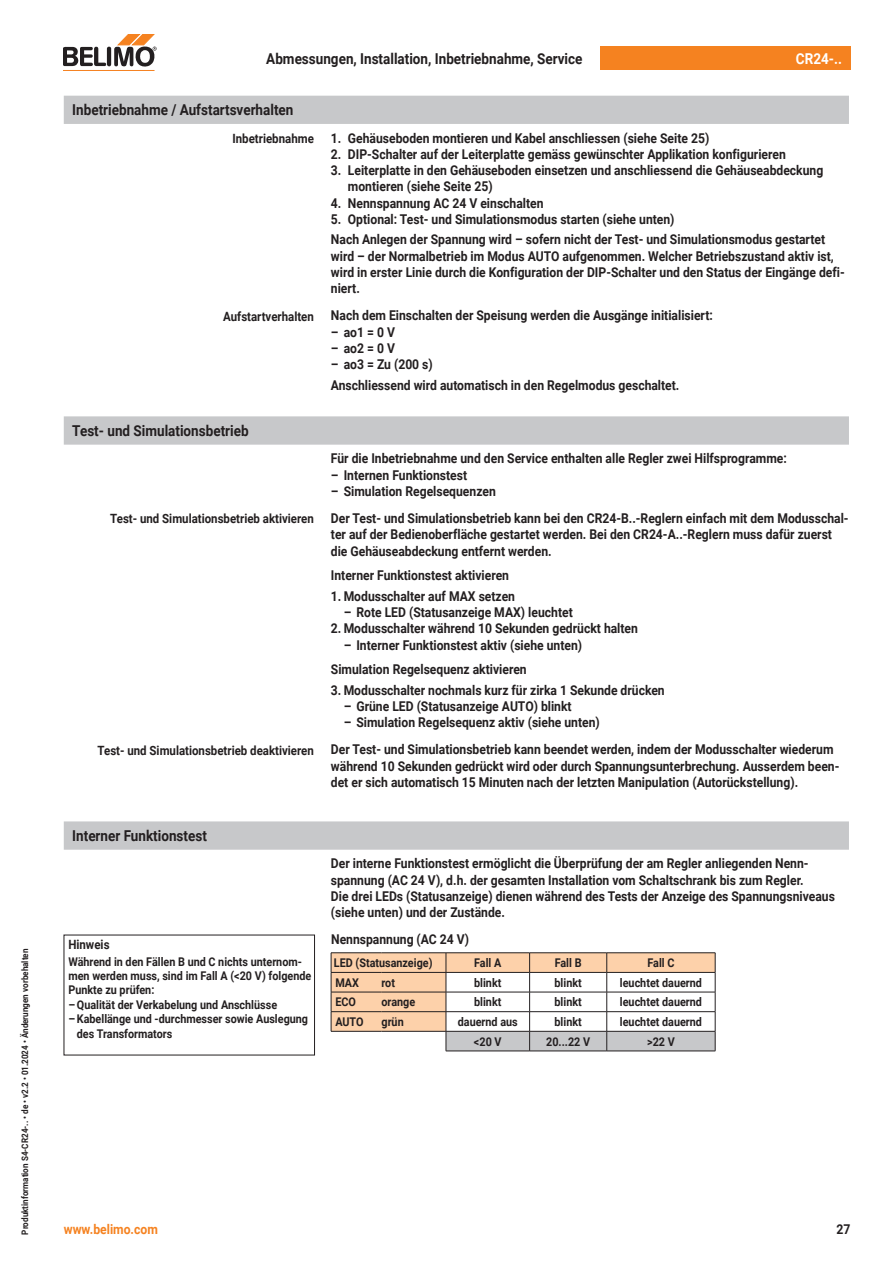
<style>
.page{position:relative;width:893px;height:1263px;background:#fff}
.page>*{position:absolute;margin:0;border:0;box-sizing:border-box;transform-origin:0 0}
.Überschrift_Kapitel{font:700 15px "Roboto";color:#231f20;scale:.9 1}
.t1{font:700 15px "Roboto";color:#fff;scale:.9 1}
.Titel_3{font:700 13.5px/16.2px "Roboto";color:#231f20;scale:.9 1}
.t2{font:700 13.5px "Roboto";color:#f58220;scale:.9 1}
.Marginalien{font:700 12.75px "Roboto";color:#231f20;scale:.9 1}
.Lauftext_8{font:700 12.75px "Roboto";color:#231f20;scale:.9 1}
.Lauftext_8-2{font:700 12px/14.4px "Roboto";color:#231f20;scale:.9 1}
.Aufzählung_8__2_mm{font:700 12px/14.4px "Roboto";color:#231f20;scale:.9 1}
.t3{font:700 9px "Roboto";color:#231f20;scale:.9 1}
</style>
<div class="page">
<hr style="left:64px;top:70px;width:91px;height:1px;background:#f58220">
<svg style="left:64px;top:34px;width:93px;height:33px"></svg>
<div style="left:600px;top:47px;width:250px;height:23px;background:#f58220"></div>
<div style="left:64px;top:96px;width:785px;height:28px;background:#c7c8ca"></div>
<div style="left:64px;top:416px;width:785px;height:29px;background:#c7c8ca"></div>
<div style="left:64px;top:821px;width:785px;height:29px;background:#c7c8ca"></div>
<hr style="left:331px;top:952px;width:50px;height:1px;background:#231f20">
<hr style="left:381px;top:952px;width:65px;height:1px;background:#231f20">
<hr style="left:446px;top:952px;width:84px;height:1px;background:#231f20">
<hr style="left:530px;top:952px;width:77px;height:1px;background:#231f20">
<hr style="left:607px;top:952px;width:108px;height:1px;background:#231f20">
<svg style="left:331px;top:953px;width:385px;height:98px"></svg>
<hr style="left:446px;top:1051px;width:84px;height:1px;background:#231f20">
<hr style="left:530px;top:1051px;width:77px;height:1px;background:#231f20">
<hr style="left:607px;top:1051px;width:108px;height:1px;background:#231f20">
<p class="t3" style="left:19px;top:1234px;width:319px;rotate:-90deg">Produktinformation S4-CR24-.. • de • v2.2 • 01.2024 • Änderungen vorbehalten</p>
<p class="Überschrift_Kapitel" style="left:266px;top:49px;width:353px">Abmessungen, Installation, Inbetriebnahme, Service</p>
<p class="t1" style="left:796px;top:48px;width:53px">CR24-..</p>
<p class="Überschrift_Kapitel" style="left:72px;top:100px;width:247px">Inbetriebnahme / Aufstartsverhalten</p>
<p class="Marginalien" style="left:233px;top:129px;width:92px">Inbetriebnahme</p>
<p class="Titel_3" style="left:331px;top:129px;width:422px">1. Gehäuseboden montieren und Kabel anschliessen (siehe Seite 25)</p>
<p class="Titel_3" style="left:331px;top:145px;width:507px">2. DIP-Schalter auf der Leiterplatte gemäss gewünschter Applikation konfigurieren</p>
<p class="Titel_3" style="left:348px;top:162px;width:530px;text-indent:-17px">3. Leiterplatte in den Gehäuseboden einsetzen und anschliessend die Gehäuseabdeckung montieren (siehe Seite 25)</p>
<p class="Titel_3" style="left:331px;top:194px;width:238px">4. Nennspannung AC 24 V einschalten</p>
<p class="Titel_3" style="left:331px;top:210px;width:383px">5. Optional: Test- und Simulationsmodus starten (siehe unten)</p>
<p class="Titel_3" style="left:331px;top:231px;width:572px">Nach Anlegen der Spannung wird – sofern nicht der Test- und Simulationsmodus gestartet wird – der Normalbetrieb im Modus AUTO aufgenommen. Welcher Betriebszustand aktiv ist, wird in erster Linie durch die Konfiguration der DIP-Schalter und den Status der Eingänge defi&shy;niert.</p>
<p class="Marginalien" style="left:223px;top:307px;width:102px">Aufstartverhalten</p>
<p class="Titel_3" style="left:331px;top:307px;width:426px">Nach dem Einschalten der Speisung werden die Ausgänge initialisiert:</p>
<p class="Titel_3" style="left:331px;top:323px;width:73px">– ao1 = 0 V</p>
<p class="Titel_3" style="left:331px;top:339px;width:73px">– ao2 = 0 V</p>
<p class="Titel_3" style="left:331px;top:356px;width:115px">– ao3 = Zu (200 s)</p>
<p class="Titel_3" style="left:331px;top:376px;width:389px">Anschliessend wird automatisch in den Regelmodus geschaltet.</p>
<p class="Überschrift_Kapitel" style="left:72px;top:420px;width:197px">Test- und Simulationsbetrieb</p>
<p class="Titel_3" style="left:331px;top:450px;width:508px">Für die Inbetriebnahme und den Service enthalten alle Regler zwei Hilfsprogramme:</p>
<p class="Titel_3" style="left:331px;top:466px;width:153px">– Internen Funktionstest</p>
<p class="Titel_3" style="left:331px;top:482px;width:185px">– Simulation Regelsequenzen</p>
<p class="Marginalien" style="left:110px;top:510px;width:228px">Test- und Simulationsbetrieb aktivieren</p>
<p class="Titel_3" style="left:331px;top:509px;width:577px">Der Test- und Simulationsbetrieb kann bei den CR24-B..-Reglern einfach mit dem Modusschal&shy;ter auf der Bedienoberfläche gestartet werden. Bei den CR24-A..-Reglern muss dafür zuerst die Gehäuseabdeckung entfernt werden.</p>
<p class="Titel_3" style="left:331px;top:567px;width:199px">Interner Funktionstest aktivieren</p>
<p class="Titel_3" style="left:331px;top:587px;width:206px">1. Modusschalter auf MAX setzen</p>
<p class="Titel_3" style="left:344px;top:604px;width:256px">– Rote LED (Statusanzeige MAX) leuchtet</p>
<p class="Titel_3" style="left:331px;top:620px;width:343px">2. Modusschalter während 10 Sekunden gedrückt halten</p>
<p class="Titel_3" style="left:344px;top:636px;width:267px">– Interner Funktionstest aktiv (siehe unten)</p>
<p class="Titel_3" style="left:331px;top:661px;width:219px">Simulation Regelsequenz aktivieren</p>
<p class="Titel_3" style="left:331px;top:681px;width:372px">3. Modusschalter nochmals kurz für zirka 1 Sekunde drücken</p>
<p class="Titel_3" style="left:344px;top:698px;width:255px">– Grüne LED (Statusanzeige AUTO) blinkt</p>
<p class="Titel_3" style="left:344px;top:714px;width:286px">– Simulation Regelsequenz aktiv (siehe unten)</p>
<p class="Marginalien" style="left:98px;top:741px;width:242px">Test- und Simulationsbetrieb deaktivieren</p>
<p class="Titel_3" style="left:331px;top:741px;width:567px">Der Test- und Simulationsbetrieb kann beendet werden, indem der Modusschalter wiederum während 10 Sekunden gedrückt wird oder durch Spannungsunterbrechung. Ausserdem been&shy;det er sich automatisch 15 Minuten nach der letzten Manipulation (Autorückstellung).</p>
<p class="Überschrift_Kapitel" style="left:72px;top:825px;width:151px">Interner Funktionstest</p>
<p class="Titel_3" style="left:331px;top:855px;width:532px">Der interne Funktionstest ermöglicht die Überprüfung der am Regler anliegenden Nenn&shy;spannung (AC 24 V), d.h. der gesamten Installation vom Schaltschrank bis zum Regler.</p>
<p class="Titel_3" style="left:331px;top:887px;width:562px">Die drei LEDs (Statusanzeige) dienen während des Tests der Anzeige des Spannungsniveaus (siehe unten) und der Zustände.</p>
<p class="Titel_3" style="left:331px;top:931px;width:155px">Nennspannung (AC 24 V)</p>
<p class="Lauftext_8-2" style="left:334px;top:955px;width:111px">LED (Statusanzeige)</p>
<p class="Lauftext_8-2" style="left:474px;top:955px;width:32px">Fall A</p>
<p class="Lauftext_8-2" style="left:555px;top:955px;width:31px">Fall B</p>
<p class="Lauftext_8-2" style="left:647px;top:955px;width:32px">Fall C</p>
<p class="Lauftext_8-2" style="left:335px;top:975px;width:28px">MAX</p>
<p class="Lauftext_8-2" style="left:381px;top:975px;width:17px">rot</p>
<p class="Lauftext_8-2" style="left:474px;top:975px;width:32px">blinkt</p>
<p class="Lauftext_8-2" style="left:555px;top:975px;width:32px">blinkt</p>
<p class="Lauftext_8-2" style="left:620px;top:975px;width:93px">leuchtet dauernd</p>
<p class="Lauftext_8-2" style="left:335px;top:994px;width:24px">ECO</p>
<p class="Lauftext_8-2" style="left:381px;top:994px;width:39px">orange</p>
<p class="Lauftext_8-2" style="left:474px;top:994px;width:32px">blinkt</p>
<p class="Lauftext_8-2" style="left:555px;top:994px;width:32px">blinkt</p>
<p class="Lauftext_8-2" style="left:620px;top:994px;width:93px">leuchtet dauernd</p>
<p class="Lauftext_8-2" style="left:335px;top:1014px;width:33px">AUTO</p>
<p class="Lauftext_8-2" style="left:381px;top:1014px;width:26px">grün</p>
<p class="Lauftext_8-2" style="left:458px;top:1014px;width:68px">dauernd aus</p>
<p class="Lauftext_8-2" style="left:555px;top:1014px;width:32px">blinkt</p>
<p class="Lauftext_8-2" style="left:620px;top:1014px;width:93px">leuchtet dauernd</p>
<p class="Lauftext_8-2" style="left:474px;top:1034px;width:32px">&lt;20 V</p>
<p class="Lauftext_8-2" style="left:546px;top:1034px;width:50px">20...22 V</p>
<p class="Lauftext_8-2" style="left:647px;top:1034px;width:32px">&gt;22 V</p>
<p class="Lauftext_8" style="left:68px;top:935px;width:47px">Hinweis</p>
<p class="Lauftext_8-2" style="left:68px;top:954px;width:271px">Während in den Fällen B und C nichts unternom&shy;men werden muss, sind im Fall A (&lt;20 V) folgende<br>Punkte zu prüfen:</p>
<p class="Aufzählung_8__2_mm" style="left:68px;top:997px;width:233px">– Qualität der Verkabelung und Anschlüsse</p>
<p class="Aufzählung_8__2_mm" style="left:77px;top:1011px;width:258px;text-indent:-9px">– Kabellänge und -durchmesser sowie Auslegung des Transformators</p>
<p class="t2" style="left:64px;top:1219px;width:106px">www.belimo.com</p>
<p class="Titel_3" style="left:836px;top:1220px;width:17px">27</p>
</div>
